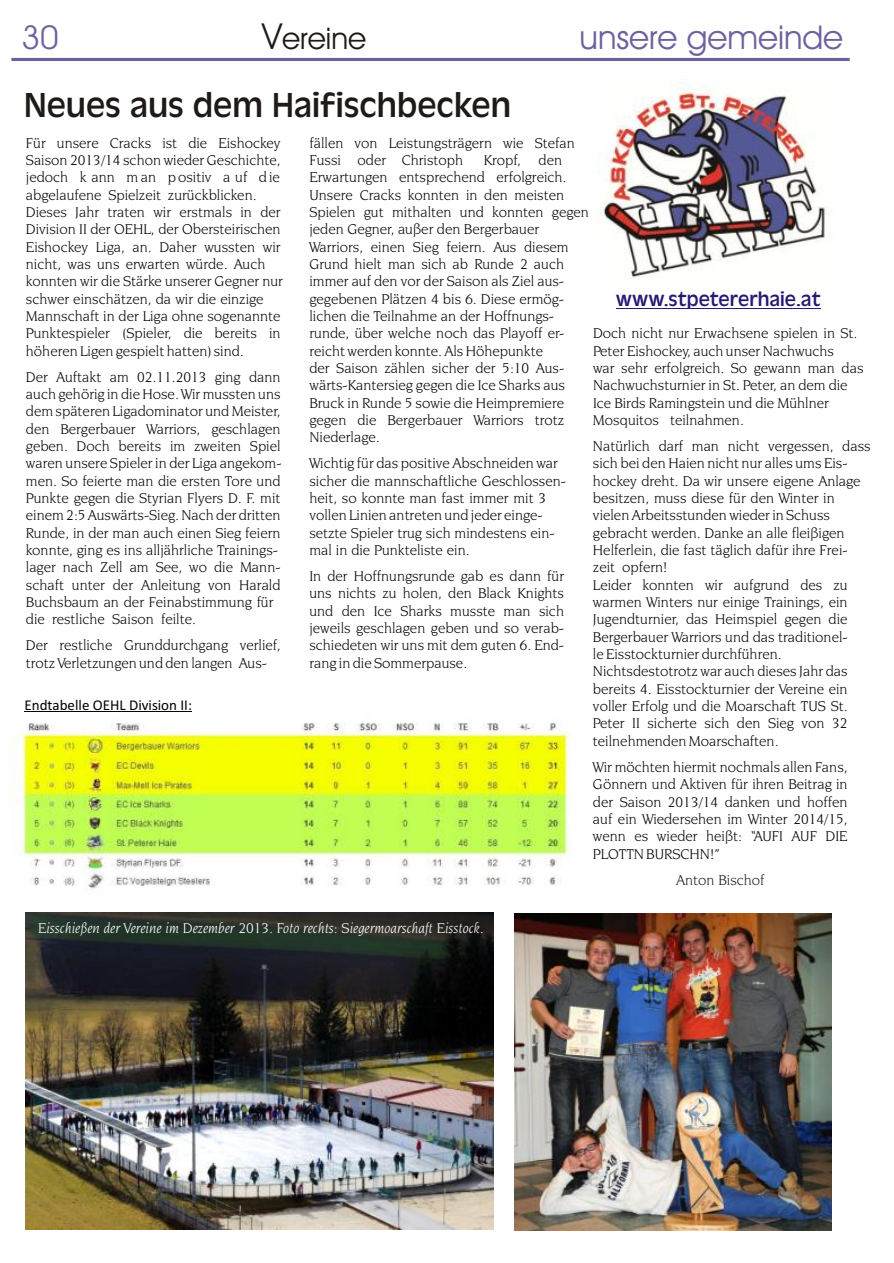
<style>
.page{position:relative;width:894px;height:1263px;background:#fff}
.page>*{position:absolute;margin:0;border:0;box-sizing:border-box;transform-origin:0 0}
.t1{font:36px "Antigoni";color:#1f1a17}
.t2{font:33px "Avant Garde Bk BT";color:#6e619e}
.t3{font:30px "Avant Garde Bk BT";color:#1f1a17}
.t4{font:21px "Antigoni";color:#291770}
.t5{font:15px/17.4px "Novarese Bk BT";color:#000;text-align:justify}
.t6{font:italic 15px "Novarese Bk BT";color:#fff}
.t7{font:15px "Calibri";color:#000}
.t8{font:15px "Novarese Bk BT";color:#1f1a17}
.s1{font-size:36px}
</style>
<div class="page">
<hr style="left:11px;top:58px;width:839px;height:3px;background:#6e619e">
<img style="left:598px;top:82px;width:227px;height:197px">
<img style="left:26px;top:913px;width:467px;height:316px">
<img style="left:514px;top:913px;width:318px;height:318px">
<img style="left:13px;top:711px;width:558px;height:178px">
<hr style="left:616px;top:308px;width:205px;height:1px;background:#291770">
<div style="left:10px;top:684px;width:93px;height:31px;background:#fff"></div>
<hr style="left:25px;top:712px;width:167px;height:1px;background:#000">
<h2 class="t2" style="left:22px;top:24px;width:39px">30</h2>
<h3 class="t3" style="left:262px;top:27px;width:106px"><span class="s1">V</span>ereine</h3>
<h2 class="t2" style="left:580px;top:24px;width:265px">unsere gemeinde</h2>
<h1 class="t1" style="left:24px;top:86px;width:488px">Neues aus dem Haifischbecken</h1>
<p class="t5" style="left:26px;top:135px;width:256px">Für unsere Cracks ist die Eishockey</p>
<p class="t5" style="left:310px;top:135px;width:267px">fällen von Leistungsträgern wie Stefan</p>
<p class="t5" style="left:26px;top:152px;width:256px">Saison 2013/14 schon wieder Geschichte,</p>
<p class="t5" style="left:310px;top:152px;width:155px">Fussi oder Christoph</p>
<p class="t5" style="left:484px;top:152px;width:80px">Kropf, den</p>
<p class="t5" style="left:26px;top:170px;width:255px">jedoch k ann m an positiv a uf d ie</p>
<p class="t5" style="left:309px;top:170px;width:258px">Erwartungen entsprechend erfolgreich.</p>
<p class="t5" style="left:26px;top:187px;width:232px">abgelaufene Spielzeit zurückblicken.</p>
<p class="t5" style="left:309px;top:187px;width:256px">Unsere Cracks konnten in den meisten</p>
<p class="t5" style="left:26px;top:204px;width:256px">Dieses Jahr traten wir erstmals in der</p>
<p class="t5" style="left:309px;top:204px;width:281px">Spielen gut mithalten und konnten gegen</p>
<p class="t5" style="left:26px;top:222px;width:256px">Division II der OEHL, der Obersteirischen</p>
<p class="t5" style="left:309px;top:222px;width:231px">jeden Gegner, außer den Bergerbauer</p>
<p class="t5" style="left:26px;top:239px;width:256px">Eishockey Liga, an. Daher wussten wir</p>
<p class="t5" style="left:309px;top:239px;width:261px">Warriors, einen Sieg feiern. Aus diesem</p>
<p class="t5" style="left:26px;top:256px;width:241px">nicht, was uns erwarten würde. Auch</p>
<p class="t5" style="left:309px;top:256px;width:256px">Grund hielt man sich ab Runde 2 auch</p>
<p class="t5" style="left:26px;top:274px;width:259px">konnten wir die Stärke unserer Gegner nur</p>
<p class="t5" style="left:309px;top:274px;width:256px">immer auf den vor der Saison als Ziel aus-</p>
<p class="t5" style="left:26px;top:291px;width:239px">schwer einschätzen, da wir die einzige</p>
<p class="t5" style="left:309px;top:291px;width:256px">gegebenen Plätzen 4 bis 6. Diese ermög-</p>
<p class="t5" style="left:26px;top:308px;width:256px">Mannschaft in der Liga ohne sogenannte</p>
<p class="t5" style="left:309px;top:308px;width:246px">lichen die Teilnahme an der Hoffnungs-</p>
<p class="t5" style="left:26px;top:326px;width:256px">Punktespieler (Spieler, die bereits in</p>
<p class="t5" style="left:309px;top:326px;width:256px">runde, über welche noch das Playoff er-</p>
<p class="t5" style="left:593px;top:326px;width:266px">Doch nicht nur Erwachsene spielen in St.</p>
<p class="t5" style="left:26px;top:343px;width:219px">höheren Ligen gespielt hatten) sind.</p>
<p class="t5" style="left:309px;top:343px;width:235px">reicht werden konnte. Als Höhepunkte</p>
<p class="t5" style="left:593px;top:343px;width:243px">Peter Eishockey, auch unser Nachwuchs</p>
<p class="t5" style="left:309px;top:360px;width:256px">der Saison zählen sicher der 5:10 Aus-</p>
<p class="t5" style="left:593px;top:360px;width:272px">war sehr erfolgreich. So gewann man das</p>
<h3 class="t4" style="left:616px;top:288px;width:206px">www.stpetererhaie.at</h3>
<p class="t5" style="left:26px;top:369px;width:256px">Der Auftakt am 02.11.2013 ging dann</p>
<p class="t5" style="left:309px;top:378px;width:257px">wärts-Kantersieg gegen die Ice Sharks aus</p>
<p class="t5" style="left:593px;top:378px;width:256px">Nachwuchsturnier in St. Peter, an dem die</p>
<p class="t5" style="left:26px;top:386px;width:256px">auch gehörig in die Hose. Wir mussten uns</p>
<p class="t5" style="left:309px;top:395px;width:256px">Bruck in Runde 5 sowie die Heimpremiere</p>
<p class="t5" style="left:593px;top:395px;width:237px">Ice Birds Ramingstein und die Mühlner</p>
<p class="t5" style="left:26px;top:404px;width:256px">dem späteren Ligadominator und Meister,</p>
<p class="t5" style="left:309px;top:412px;width:256px">gegen die Bergerbauer Warriors trotz</p>
<p class="t5" style="left:593px;top:412px;width:152px">Mosquitos teilnahmen.</p>
<p class="t5" style="left:26px;top:421px;width:256px">den Bergerbauer Warriors, geschlagen</p>
<p class="t5" style="left:309px;top:430px;width:72px">Niederlage.</p>
<p class="t5" style="left:26px;top:439px;width:256px">geben. Doch bereits im zweiten Spiel</p>
<p class="t5" style="left:593px;top:439px;width:279px">Natürlich darf man nicht vergessen, dass</p>
<p class="t5" style="left:26px;top:456px;width:257px">waren unsere Spieler in der Liga angekom-</p>
<p class="t5" style="left:309px;top:456px;width:250px">Wichtig für das positive Abschneiden war</p>
<p class="t5" style="left:593px;top:456px;width:256px">sich bei den Haien nicht nur alles ums Eis-</p>
<p class="t5" style="left:26px;top:473px;width:256px">men. So feierte man die ersten Tore und</p>
<p class="t5" style="left:309px;top:473px;width:258px">sicher die mannschaftliche Geschlossen-</p>
<p class="t5" style="left:593px;top:473px;width:269px">hockey dreht. Da wir unsere eigene Anlage</p>
<p class="t5" style="left:26px;top:491px;width:256px">Punkte gegen die Styrian Flyers D. F. mit</p>
<p class="t5" style="left:309px;top:491px;width:238px">heit, so konnte man fast immer mit 3</p>
<p class="t5" style="left:593px;top:491px;width:243px">besitzen, muss diese für den Winter in</p>
<p class="t5" style="left:26px;top:508px;width:256px">einem 2:5 Auswärts-Sieg. Nach der dritten</p>
<p class="t5" style="left:309px;top:508px;width:235px">vollen Linien antreten und jeder einge-</p>
<p class="t5" style="left:593px;top:508px;width:239px">vielen Arbeitsstunden wieder in Schuss</p>
<p class="t5" style="left:26px;top:525px;width:256px">Runde, in der man auch einen Sieg feiern</p>
<p class="t5" style="left:309px;top:525px;width:247px">setzte Spieler trug sich mindestens ein-</p>
<p class="t5" style="left:593px;top:525px;width:253px">gebracht werden. Danke an alle fleißigen</p>
<p class="t5" style="left:26px;top:543px;width:254px">konnte, ging es ins alljährliche Trainings-</p>
<p class="t5" style="left:309px;top:543px;width:162px">mal in die Punkteliste ein.</p>
<p class="t5" style="left:593px;top:543px;width:256px">Helferlein, die fast täglich dafür ihre Frei-</p>
<p class="t5" style="left:26px;top:560px;width:256px">lager nach Zell am See, wo die Mann-</p>
<p class="t5" style="left:593px;top:560px;width:76px">zeit opfern!</p>
<p class="t5" style="left:309px;top:569px;width:256px">In der Hoffnungsrunde gab es dann für</p>
<p class="t5" style="left:26px;top:577px;width:256px">schaft unter der Anleitung von Harald</p>
<p class="t5" style="left:593px;top:577px;width:256px">Leider konnten wir aufgrund des zu</p>
<p class="t5" style="left:309px;top:586px;width:256px">uns nichts zu holen, den Black Knights</p>
<p class="t5" style="left:26px;top:595px;width:249px">Buchsbaum an der Feinabstimmung für</p>
<p class="t5" style="left:593px;top:595px;width:256px">warmen Winters nur einige Trainings, ein</p>
<p class="t5" style="left:309px;top:603px;width:256px">und den Ice Sharks musste man sich</p>
<p class="t5" style="left:26px;top:612px;width:172px">die restliche Saison feilte.</p>
<p class="t5" style="left:593px;top:612px;width:256px">Jugendturnier, das Heimspiel gegen die</p>
<p class="t5" style="left:309px;top:621px;width:256px">jeweils geschlagen geben und so verab-</p>
<p class="t5" style="left:593px;top:629px;width:256px">Bergerbauer Warriors und das traditionel-</p>
<p class="t5" style="left:26px;top:638px;width:256px">Der restliche Grunddurchgang verlief,</p>
<p class="t5" style="left:309px;top:638px;width:256px">schiedeten wir uns mit dem guten 6. End-</p>
<p class="t5" style="left:593px;top:647px;width:190px">le Eisstockturnier durchführen.</p>
<p class="t5" style="left:26px;top:655px;width:243px">trotz Verletzungen und den langen Aus-</p>
<p class="t5" style="left:309px;top:655px;width:159px">rang in die Sommerpause.</p>
<p class="t5" style="left:593px;top:664px;width:256px">Nichtsdestotrotz war auch dieses Jahr das bereits 4. Eisstockturnier der Vereine ein voller Erfolg und die Moarschaft TUS St.<br>Peter II sicherte sich den Sieg von 32 teilnehmenden Moarschaften.</p>
<p class="t5" style="left:593px;top:759px;width:256px">Wir möchten hiermit nochmals allen Fans, Gönnern und Aktiven für ihren Beitrag in der Saison 2013/14 danken und hoffen auf ein Wiedersehen im Winter 2014/15, wenn es wieder heißt: “AUFI AUF DIE PLOTTN BURSCHN!”</p>
<p class="t8" style="left:676px;top:873px;width:90px">Anton Bischof</p>
<p class="t7" style="left:25px;top:699px;width:169px">Endtabelle OEHL Division II:</p>
<p class="t6" style="left:38px;top:921px;width:447px">Eisschießen der Vereine im Dezember 2013. Foto rechts: Siegermoarschaft Eisstock.</p>
</div>
